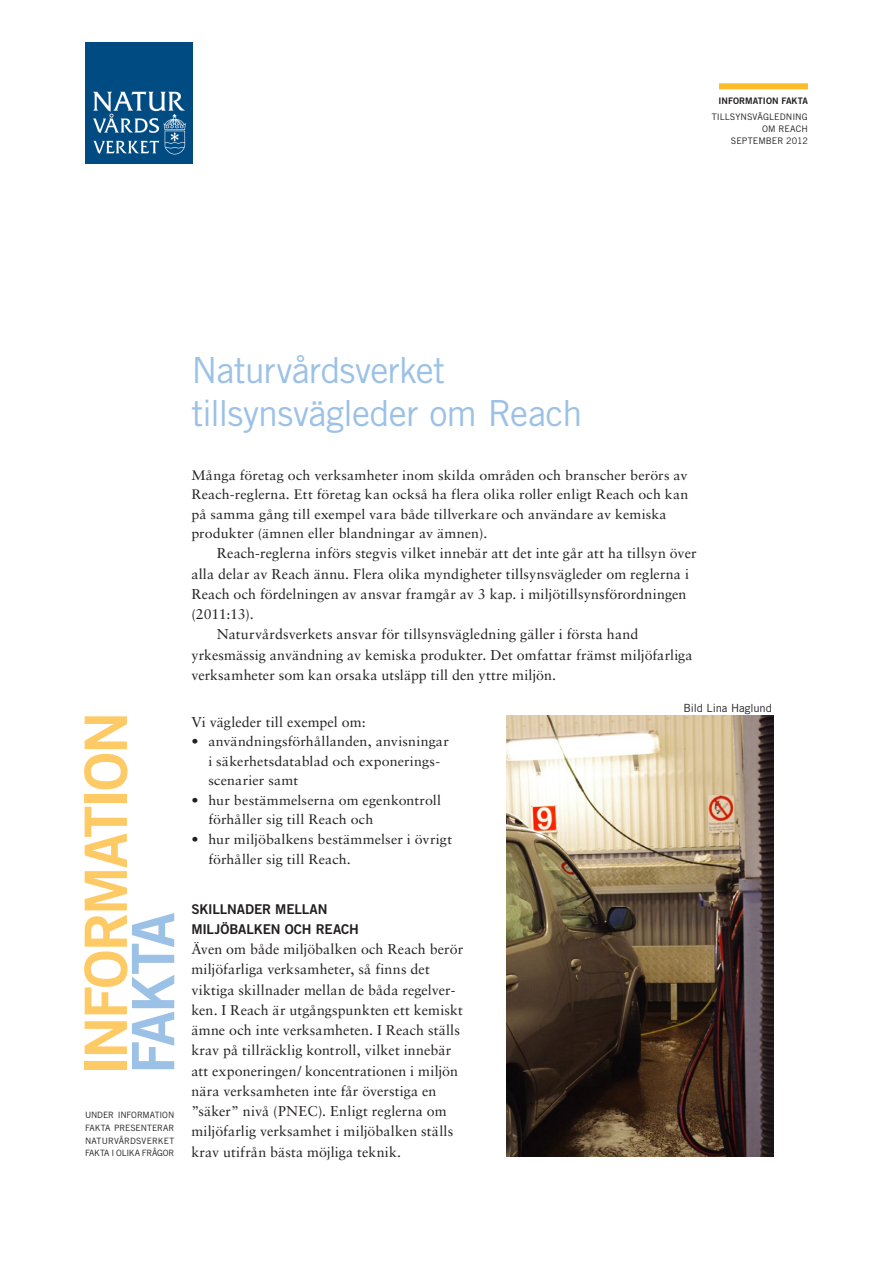
<style>
.page{position:relative;width:893px;height:1263px;background:#fff}
.page>*{position:absolute;margin:0;border:0;box-sizing:border-box;transform-origin:0 0}
.t1{font:58.5px "Trade Gothic Bold Two";letter-spacing:-.04em;color:#feca65}
.t2{font:58.5px "Trade Gothic Bold Two";letter-spacing:-.06em;color:#9cc1e6}
.t3{font:36px/43.2px "Trade Gothic";color:#9cc1e6}
.t4{font:14.25px/20.2px "Sabon";letter-spacing:.01em;color:#231f20}
.t5{font:13.65px/19.5px "Sabon";letter-spacing:.01em;color:#231f20;scale:1.04 1}
.t6{font:13.5px/20.2px "Trade Gothic Bold Two";letter-spacing:-.01em;color:#231f20}
.t7{font:11.25px "Trade Gothic";color:#231f20}
.t8{font:9px/12px "Trade Gothic";letter-spacing:.01em;color:#231f20;text-align:right}
.t9{font:9px "Trade Gothic Bold Two";letter-spacing:.005em;color:#231f20}
.t10{font:8.7px/12.8px "Trade Gothic";letter-spacing:-.005em;color:#231f20;text-align:justify}
</style>
<div class="page">
<div style="left:719px;top:83px;width:89px;height:6px;background:#fdbb28"></div>
<img style="left:85px;top:43px;width:108px;height:120px">
<img style="left:506px;top:716px;width:268px;height:440px">
<p class="t9" style="left:719px;top:95px;width:91px">INFORMATION FAKTA</p>
<p class="t8" style="left:712px;top:111px;width:98px">TILLSYNSVÄGLEDNING<br>OM REACH<br>SEPTEMBER 2012</p>
<h1 class="t1" style="left:70px;top:1075px;width:365px;rotate:-90deg">INFORMATION</h1>
<h1 class="t2" style="left:117px;top:1074px;width:163px;rotate:-90deg">FAKTA</h1>
<p class="t10" style="left:85px;top:1108px;width:91px">UNDER INFORMATION FAKTA PRESENTERAR NATU RVÅRDSVERKET FAKTA I OLIKA FRÅGOR</p>
<h2 class="t3" style="left:191px;top:348px;width:392px">N ATURVÅRDSVERKET<br>TILLSYNSVÄGLEDER OM REACH</h2>
<p class="t5" style="left:191px;top:465px;width:479px">Många företag och verksamheter inom skilda områden och branscher berörs av Reach-reglerna. Ett företag kan också ha flera olika roller enligt Reach och kan på samma gång till exempel vara både tillverkare och användare av kemiska produkter (ämnen eller blandningar av ämnen).</p>
<p class="t4" style="left:217px;top:543px;width:481px">Reach-reglerna införs stegvis vilket innebär att det inte går att ha tillsyn över</p>
<p class="t4" style="left:191px;top:563px;width:499px">alla delar av Reach ännu. Flera olika myndigheter tillsynsvägleder om reglerna i</p>
<p class="t4" style="left:191px;top:584px;width:497px">Reach och fördelningen av ansvar framgår av 3 kap. i miljötillsynsförordningen</p>
<p class="t4" style="left:191px;top:604px;width:64px">(2011:13).</p>
<p class="t4" style="left:217px;top:624px;width:423px">Naturvårdsverkets ansvar för tillsynsvägledning gäller i första hand</p>
<p class="t4" style="left:191px;top:644px;width:503px">yrkesmässig användning av kemiska produkter. Det omfattar främst miljöfarliga</p>
<p class="t4" style="left:191px;top:665px;width:366px">verksamheter som kan orsaka utsläpp till den yttre miljön.</p>
<p class="t4" style="left:191px;top:712px;width:176px">Vi vägleder till exempel om:</p>
<p class="t5" style="left:208px;top:732px;width:233px;text-indent:-17px">• användningsförhållanden, anvisningar i säkerhetsdatablad och exponerings&shy;scenarier samt</p>
<p class="t5" style="left:208px;top:790px;width:225px;text-indent:-17px">• hur bestämmelserna om egenkontroll förhåller sig till Reach och</p>
<p class="t5" style="left:208px;top:829px;width:236px;line-height:20.2px;text-indent:-17px">• hur miljöbalkens bestämmelser i övrigt förhåller sig till Reach.</p>
<p class="t6" style="left:191px;top:898px;width:169px">SKILLNADER MELLAN<br>MILJÖBALKEN OCH REACH</p>
<p class="t4" style="left:191px;top:939px;width:273px">Även om både miljöbalken och Reach berör miljöfarliga verksamheter, så finns det viktiga skillnader mellan de båda regelver&shy;ken. I Reach är utgångspunkten ett kemiskt ämne och inte verksamheten. I Reach ställs krav på tillräcklig kontroll, vilket innebär att exponeringen/ koncentrationen i miljön nära verksamheten inte får överstiga en ”säker” nivå (PNEC). Enligt reglerna om miljöfarlig verksamhet i miljöbalken ställs krav utifrån bästa möjliga teknik.</p>
<p class="t7" style="left:683px;top:701px;width:90px">BILD LINA HAGLUND</p>
</div>
